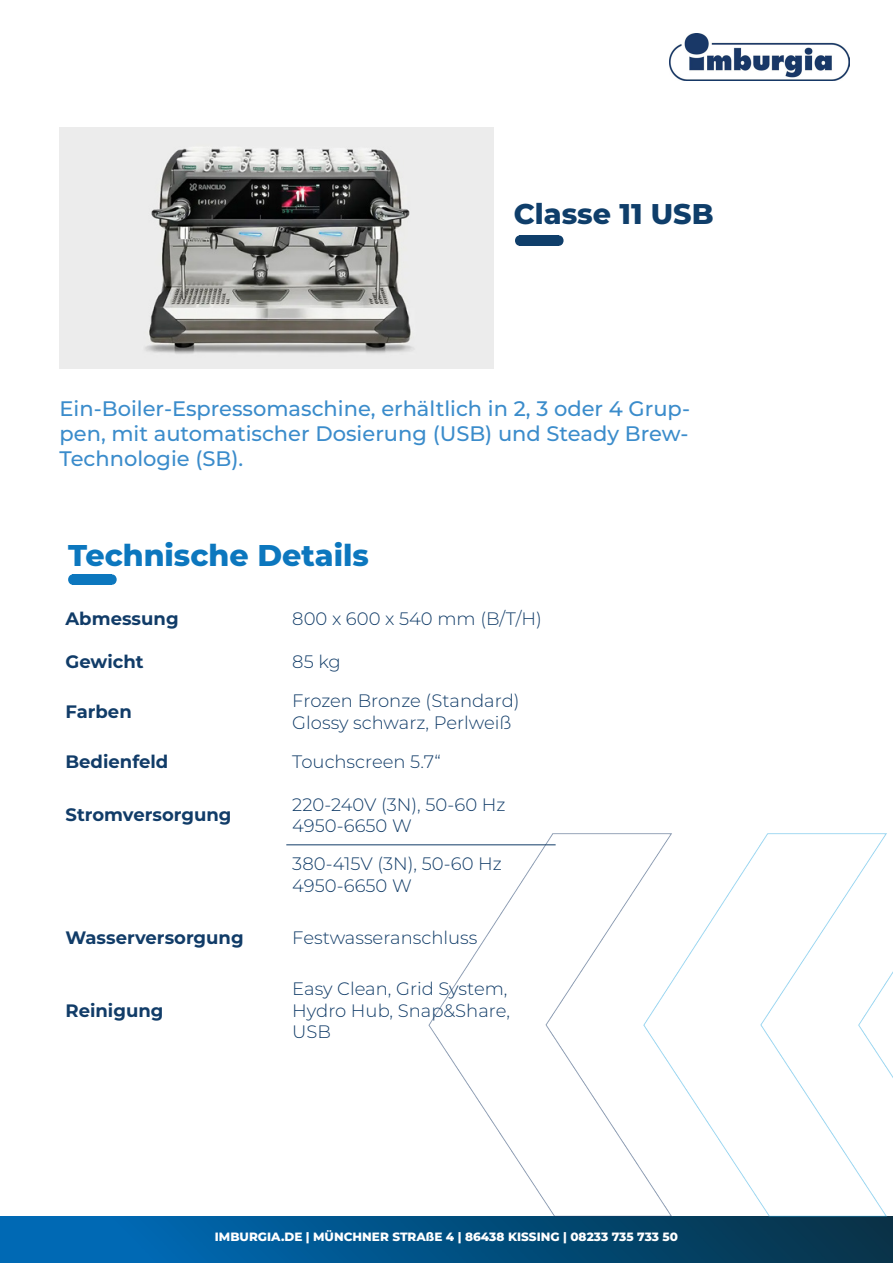
<style>
.page{position:relative;width:893px;height:1263px;background:#fff}
.page>*{position:absolute;margin:0;border:0;box-sizing:border-box;transform-origin:0 0}
.t1{font:800 30px "Montserrat";color:#0c77be}
.t2{font:800 28.5px "Montserrat";color:#0f3e6a}
.t3{font:500 21px/25.2px "Montserrat";color:#3b8ccb;text-align:justify}
.t4{font:300 18px/21.6px "Montserrat";color:#113c68}
.t5{font:700 18px "Montserrat";color:#113c68}
.t6{font:800 12px "Montserrat";color:#fff}
</style>
<div class="page">
<img style="left:60px;top:127px;width:434px;height:241px">
<img style="left:669px;top:34px;width:180px;height:47px">
<div style="left:515px;top:235px;width:9px;height:11px;background:#0f3e6a;border-radius:50%"></div>
<svg style="left:555px;top:235px;width:9px;height:11px"></svg>
<div style="left:519px;top:235px;width:40px;height:11px;background:#0f3e6a"></div>
<img style="left:0;top:1216px;width:893px;height:47px">
<hr style="left:286px;top:844px;width:270px;height:1px;background:#113c68">
<div style="left:68px;top:574px;width:9px;height:11px;background:#0c77be;border-radius:50%"></div>
<svg style="left:108px;top:574px;width:9px;height:11px"></svg>
<div style="left:73px;top:574px;width:39px;height:11px;background:#0c77be"></div>
<img style="left:428px;top:833px;width:465px;height:383px">
<p class="t2" style="left:514px;top:193px;width:201px">Classe 11 USB</p>
<p class="t3" style="left:60px;top:395px;width:632px">Ein-Boiler-Espressomaschine, erhältlich in 2, 3 oder 4 Grup&shy;pen, mit automatischer Dosierung (USB) und Steady Brew-Technologie (SB).</p>
<p class="t1" style="left:68px;top:533px;width:302px">Technische Details</p>
<p class="t5" style="left:66px;top:606px;width:115px">Abmessung</p>
<p class="t4" style="left:292px;top:607px;width:251px">800 x 600 x 540 mm (B/T/H)</p>
<p class="t5" style="left:66px;top:648px;width:80px">Gewicht</p>
<p class="t4" style="left:292px;top:650px;width:50px">85 kg</p>
<p class="t5" style="left:66px;top:698px;width:68px">Farben</p>
<p class="t4" style="left:292px;top:689px;width:229px">Frozen Bronze (Standard)</p>
<p class="t4" style="left:292px;top:711px;width:221px">Glossy schwarz, Perlweiß</p>
<p class="t5" style="left:66px;top:748px;width:104px">Bedienfeld</p>
<p class="t4" style="left:292px;top:750px;width:150px">Touchscreen 5.7“</p>
<p class="t5" style="left:66px;top:802px;width:168px">Stromversorgung</p>
<p class="t4" style="left:292px;top:793px;width:215px">220-240V (3N), 50-60 Hz</p>
<p class="t4" style="left:292px;top:814px;width:121px">4950-6650 W</p>
<p class="t4" style="left:292px;top:853px;width:211px">380-415V (3N), 50-60 Hz</p>
<p class="t4" style="left:292px;top:874px;width:121px">4950-6650 W</p>
<p class="t5" style="left:66px;top:924px;width:180px">Wasserversorgung</p>
<p class="t4" style="left:292px;top:926px;width:187px">Festwasseranschluss</p>
<p class="t5" style="left:66px;top:997px;width:99px">Reinigung</p>
<p class="t4" style="left:292px;top:977px;width:217px">Easy Clean, Grid System,</p>
<p class="t4" style="left:292px;top:999px;width:219px">Hydro Hub, Snap&amp;Share,<br>USB</p>
<p class="t6" style="left:215px;top:1228px;width:465px">IMBURGIA.DE | MÜNCHNER STRAßE 4 | 86438 KISSING | 08233 735 733 50</p>
</div>
